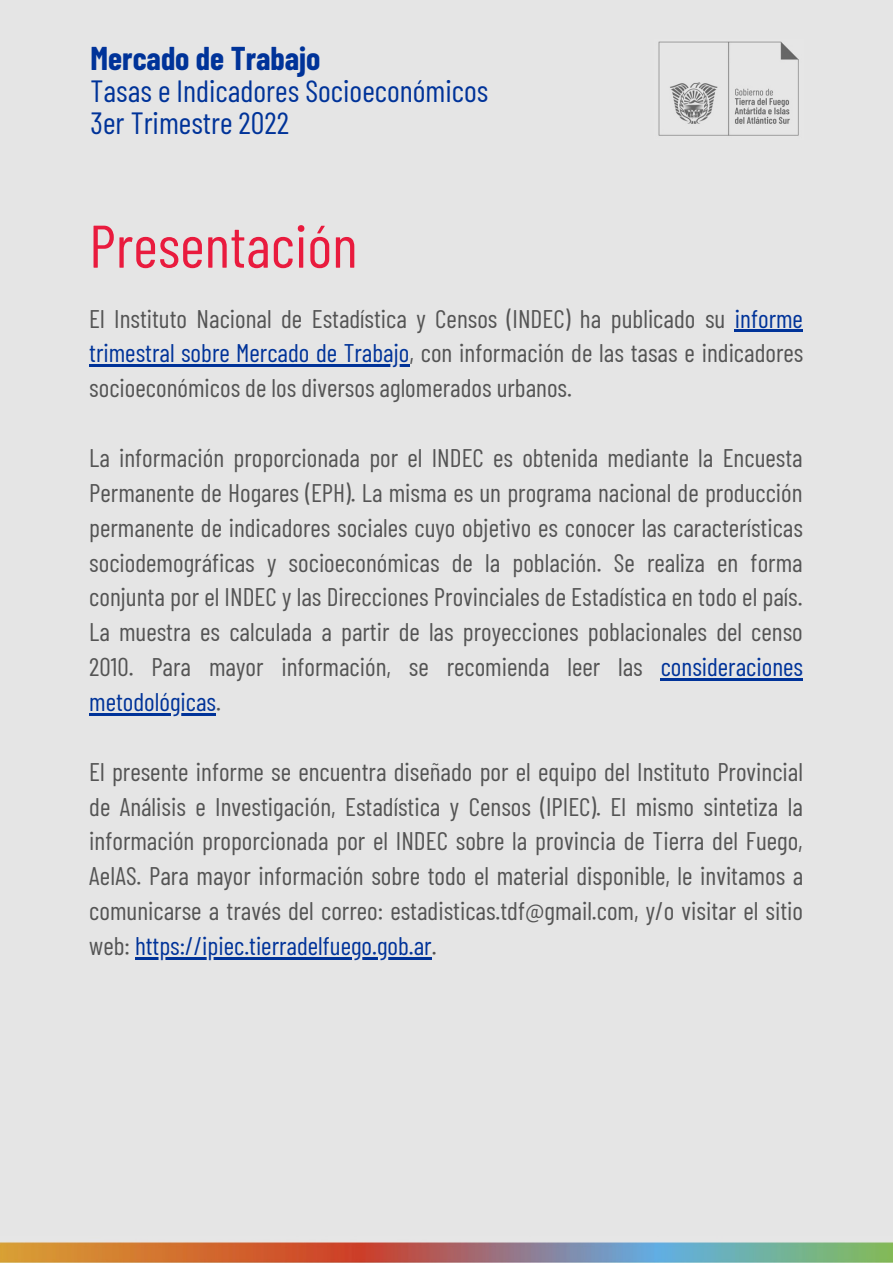
<style>
.page{position:relative;width:893px;height:1264px;background:#fff}
.page>*{position:absolute;margin:0;border:0;box-sizing:border-box;transform-origin:0 0}
.t1{font:60px "Barlow Condensed";color:#e91b3e}
.t2{font:700 32.1px "Barlow Condensed";color:#039}
.t3{font:30.75px/32.5px "Barlow Condensed";color:#039}
.t4{font:25.5px/34.8px "Barlow Condensed";color:#545454;text-align:justify}
.s1{color:#039}
</style>
<div class="page">
<div style="left:0;top:0;width:892px;height:1262px;background:#e5e5e5"></div>
<img style="left:0;top:1242px;width:892px;height:20px">
<img style="left:658px;top:41px;width:141px;height:95px">
<hr style="left:734px;top:330px;width:68px;height:2px;background:#039">
<hr style="left:89px;top:364px;width:320px;height:3px;background:#039">
<hr style="left:660px;top:678px;width:143px;height:2px;background:#039">
<hr style="left:89px;top:713px;width:127px;height:2px;background:#039">
<hr style="left:135px;top:957px;width:296px;height:2px;background:#039">
<p class="t2" style="left:91px;top:38px;width:231px">Mercado de Trabajo</p>
<p class="t3" style="left:91px;top:73px;width:399px">Tasas e Indicadores Socioeconómicos<br>3er Trimestre 2022</p>
<h1 class="t1" style="left:89px;top:208px;width:270px">Presentación</h1>
<p class="t4" style="left:89px;top:300px;width:715px">El Instituto Nacional de Estadística y Censos (INDEC) ha publicado su <span class="s1">informe trimestral sobre Mercado de Trabajo</span>, con información de las tasas e indicadores socioeconómicos de los diversos aglomerados urbanos.</p>
<p class="t4" style="left:89px;top:439px;width:715px">La información proporcionada por el INDEC es obtenida mediante la Encuesta Permanente de Hogares (EPH). La misma es un programa nacional de producción permanente de indicadores sociales cuyo objetivo es conocer las características sociodemográficas y socioeconómicas de la población. Se realiza en forma conjunta por el INDEC y las Direcciones Provinciales de Estadística en todo el país.<br>La muestra es calculada a partir de las proyecciones poblacionales del censo 2010. Para mayor información, se recomienda leer las <span class="s1">consideraciones metodológicas</span>.</p>
<p class="t4" style="left:89px;top:753px;width:715px">El presente informe se encuentra diseñado por el equipo del Instituto Provincial de Análisis e Investigación, Estadística y Censos (IPIEC). El mismo sintetiza la información proporcionada por el INDEC sobre la provincia de Tierra del Fuego, AeIAS. Para mayor información sobre todo el material disponible, le invitamos a comunicarse a través del correo: estadisticas.tdf@gmail.com, y/o visitar el sitio web: <span class="s1">https://ipiec.tierradelfuego.gob.ar</span>.</p>
</div>
